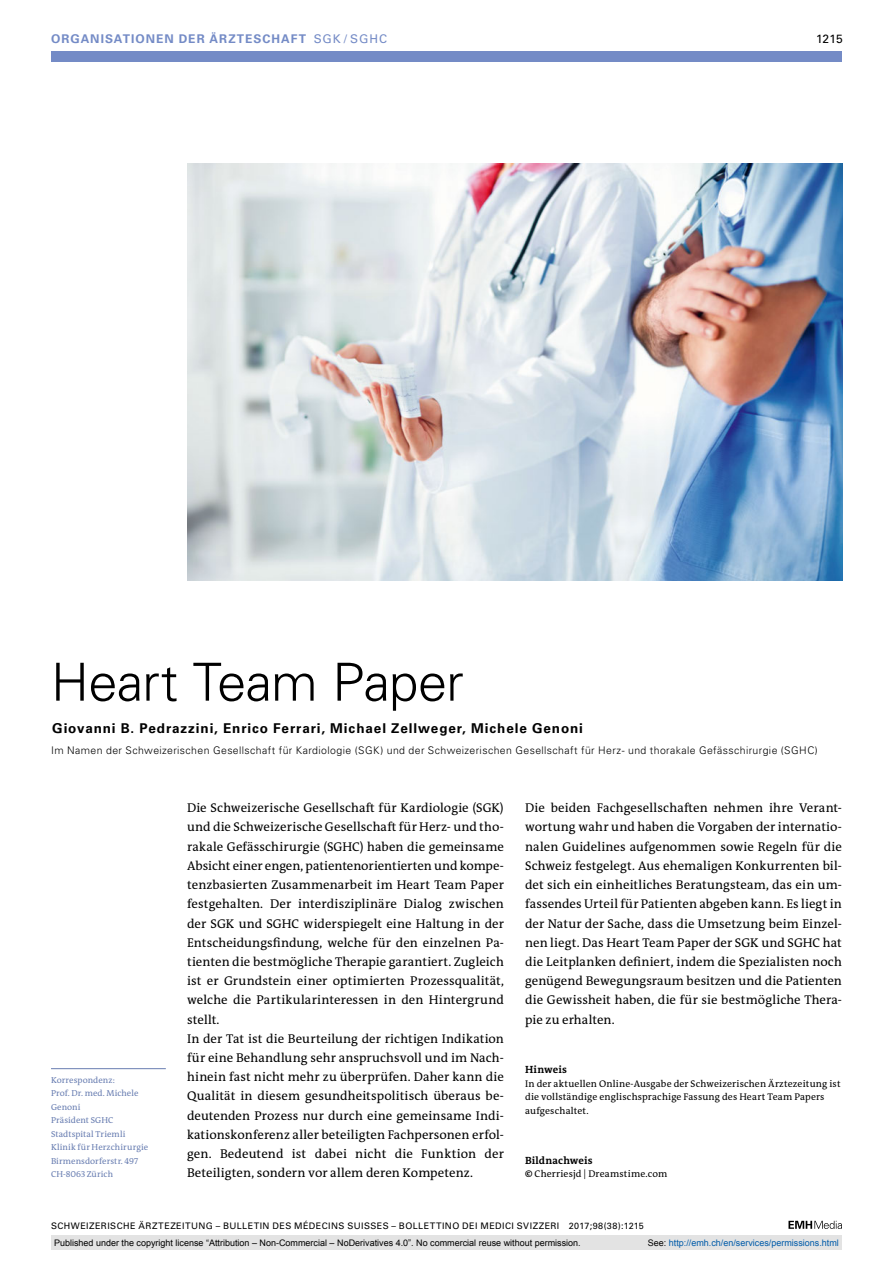
<style>
.page{position:relative;width:893px;height:1263px;background:#fff}
.page>*{position:absolute;margin:0;border:0;box-sizing:border-box;transform-origin:0 0}
.t1{font:300 52.5px "Univers LT Std";letter-spacing:-.01em;color:#000}
.t2{font:700 13.5px "Univers LT Std";letter-spacing:.065em;color:#000}
.t3{font:12.75px/19.2px "The Antiqua B W5 Plain";letter-spacing:.005em;color:#000}
.t4{font:700 12px "Univers LT Std";letter-spacing:.085em;color:#748bc6}
.t5{font:12px "Univers LT Std";color:#000}
.t6{font:300 10.5px "Univers LT Std";letter-spacing:.035em;color:#000}
.t7{font:700 10.5px "The Antiqua B W7";letter-spacing:.015em;color:#000}
.t8{font:9.75px/13.5px "The Antiqua B W5 Plain";letter-spacing:.015em;color:#000}
.t9{font:9px "Arial";color:#000}
.t10{font:9px "Univers LT Std";letter-spacing:.05em;color:#000}
.t11{font:9px "Arial";color:#005ba9}
.t12{font:8.7px/13.5px "The Antiqua B W5 Plain";letter-spacing:.01em;color:#687db1}
.s1{font-weight:400}
.s2{font-family:"The Antiqua B W7";font-weight:700}
.s3{color:#000}
</style>
<div class="page">
<svg style="left:788px;top:1221px;width:54px;height:8px"></svg>
<div style="left:51px;top:51px;width:791px;height:11px;background:#748bc6"></div>
<hr style="left:51px;top:1068px;width:115px;height:1px;background:#687db1">
<img style="left:187px;top:164px;width:656px;height:416px">
<div style="left:51px;top:1235px;width:791px;height:15px;background:#e3e3e3"></div>
<p class="t4" style="left:51px;top:31px;width:338px">ORGANISATIONEN DER ÄRZTESCHAFT <span class="s1">SGK / SGHC</span></p>
<p class="t5" style="left:816px;top:31px;width:28px">1215</p>
<h1 class="t1" style="left:51px;top:650px;width:414px">Heart Team Paper</h1>
<p class="t2" style="left:52px;top:720px;width:532px">Giovanni B. Pedrazzini, Enrico Ferrari, Michael Zellweger, Michele Genoni</p>
<p class="t6" style="left:51px;top:744px;width:768px">Im Namen der Schweizerischen Gesellschaft für Kardiologie (SGK) und der Schweizerischen Gesellschaft für Herz- und thorakale Gefässchirurgie (SGHC)</p>
<p class="t12" style="left:51px;top:1073px;width:99px">Korrespondenz:<br>Prof. Dr. med. Michele<br>Genoni<br>Präsident SGHC<br>Stadtspital Triemli<br>Klinik für Herzchirurgie<br>Birmensdorferstr. 497<br>CH-8063 Zürich</p>
<p class="t3" style="left:187px;top:798px;width:318px">Die Schweizerische Gesellschaft für Kardiologie (SGK) und die Schweizerische Gesellschaft für Herz- und tho&shy;rakale Gefässchirurgie (SGHC) haben die gemeinsame Absicht einer engen, patientenorientierten und kompe&shy;tenzbasierten Zusammenarbeit im Heart Team Paper festgehalten. Der interdisziplinäre Dialog zwischen der SGK und SGHC widerspiegelt eine Haltung in der Entscheidungsfindung, welche für den einzelnen Pa&shy;tienten die bestmögliche Therapie garantiert. Zugleich ist er Grundstein einer optimierten Prozessqualität, welche die Partikularinteressen in den Hintergrund stellt.<br>In der Tat ist die Beurteilung der richtigen Indikation für eine Behandlung sehr anspruchsvoll und im Nach&shy;hinein fast nicht mehr zu überprüfen. Daher kann die Qualität in diesem gesundheitspolitisch überaus be&shy;deutenden Prozess nur durch eine gemeinsame Indi&shy;kationskonferenz aller beteiligten Fachpersonen erfol&shy;gen. Bedeutend ist dabei nicht die Funktion der Beteiligten, sondern vor allem deren Kompetenz.</p>
<p class="t3" style="left:525px;top:798px;width:318px;text-align:justify">Die beiden Fachgesellschaften nehmen ihre Verant&shy;wortung wahr und haben die Vorgaben der internatio&shy;nalen Guidelines aufgenommen sowie Regeln für die Schweiz festgelegt. Aus ehemaligen Konkurrenten bil&shy;det sich ein einheitliches Beratungsteam, das ein um&shy;fassendes Urteil für Patienten abgeben kann. Es liegt in der Natur der Sache, dass die Umsetzung beim Einzel&shy;nen liegt. Das Heart Team Paper der SGK und SGHC hat die Leitplanken definiert, indem die Spezialisten noch genügend Bewegungsraum besitzen und die Patienten die Gewissheit haben, die für sie bestmögliche Thera&shy;pie zu erhalten.</p>
<p class="t7" style="left:525px;top:1063px;width:43px">Hinweis</p>
<p class="t8" style="left:525px;top:1076px;width:317px">In der aktuellen Online-Ausgabe der Schweizerischen Ärztezeitung ist die vollständige englischsprachige Fassung des Heart Team Papers aufgeschaltet.</p>
<p class="t7" style="left:525px;top:1153px;width:69px">Bildnachweis</p>
<p class="t8" style="left:525px;top:1167px;width:144px"><span class="s2">©</span> Cherriesjd | Dreamstime.com</p>
<p class="t10" style="left:51px;top:1220px;width:594px">SCHWEIZERISCHE ÄRZTEZEITUNG – BULLETIN DES MÉDECINS SUISSES – BOLLETTINO DEI MEDICI SVIZZERI 2017;98(38):1215</p>
<p class="t9" style="left:54px;top:1237px;width:528px">Published under the copyright license “Attribution – Non-Commercial – NoDerivatives 4.0”. No commercial reuse without permission.</p>
<p class="t11" style="left:648px;top:1237px;width:193px"><span class="s3">See:</span> http://emh.ch/en/services/permissions.html</p>
</div>
